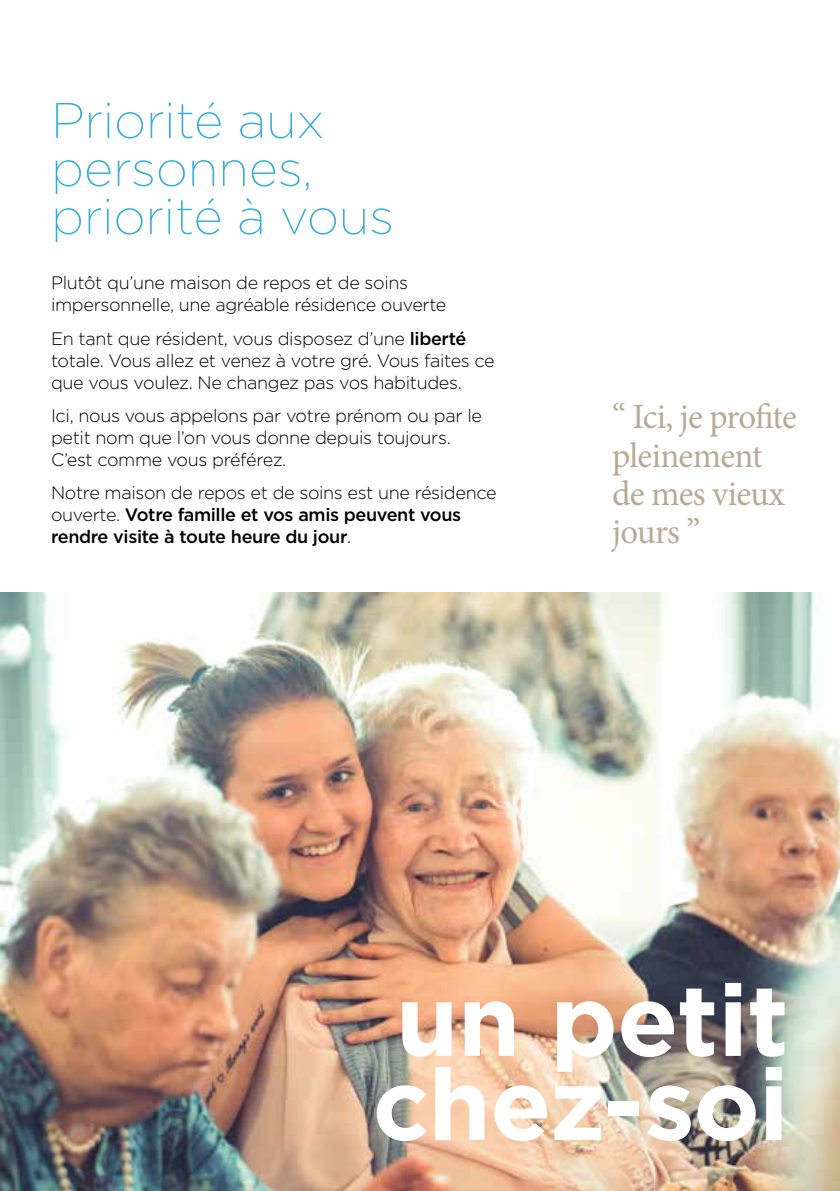
<style>
.page{position:relative;width:840px;height:1191px;background:#fff}
.page>*{position:absolute;margin:0;border:0;box-sizing:border-box;transform-origin:0 0}
.t1{font:700 100px/84px "Gotham";letter-spacing:-.01em;color:#fff}
.t2{font:200 50px/48px "Gotham";color:#36acd8}
.t3{font:35.6px/38.4px "Minion Pro";letter-spacing:-.02em;color:#b9aa96}
.t4{font:300 18px/22px "Gotham";letter-spacing:-.02em;color:#000}
.t5{font:500 18px/22px "Gotham";letter-spacing:-.02em;color:#000}
.s1{font-weight:500}
.s2{font-weight:300}
</style>
<div class="page">
<img style="left:0;top:592px;width:839px;height:599px">
<h2 class="t2" style="left:51px;top:95px;width:344px">Priorité aux personnes, priorité à vous</h2>
<p class="t4" style="left:51px;top:271px;width:396px">Plutôt qu’une maison de repos et de soins impersonnelle, une agréable résidence ouverte</p>
<p class="t4" style="left:51px;top:327px;width:445px">En tant que résident, vous disposez d’une <span class="s1">liberté </span>totale. Vous allez et venez à votre gré. Vous faites ce que vous voulez. Ne changez pas vos habitudes.</p>
<p class="t4" style="left:51px;top:404px;width:432px">Ici, nous vous appelons par votre prénom ou par le petit nom que l’on vous donne depuis toujours.<br>C’est comme vous préférez.</p>
<p class="t5" style="left:51px;top:482px;width:446px"><span class="s2">Notre maison de repos et de soins est une résidence ouverte.</span> Votre famille et vos amis peuvent vous rendre visite à toute heure du jour<span class="s2">.</span></p>
<h3 class="t3" style="left:612px;top:398px;width:186px">“ Ici, je profite pleinement de mes vieux jours ”</h3>
<h1 class="t1" style="left:372px;top:978px;width:417px">un petit chez-soi</h1>
</div>
